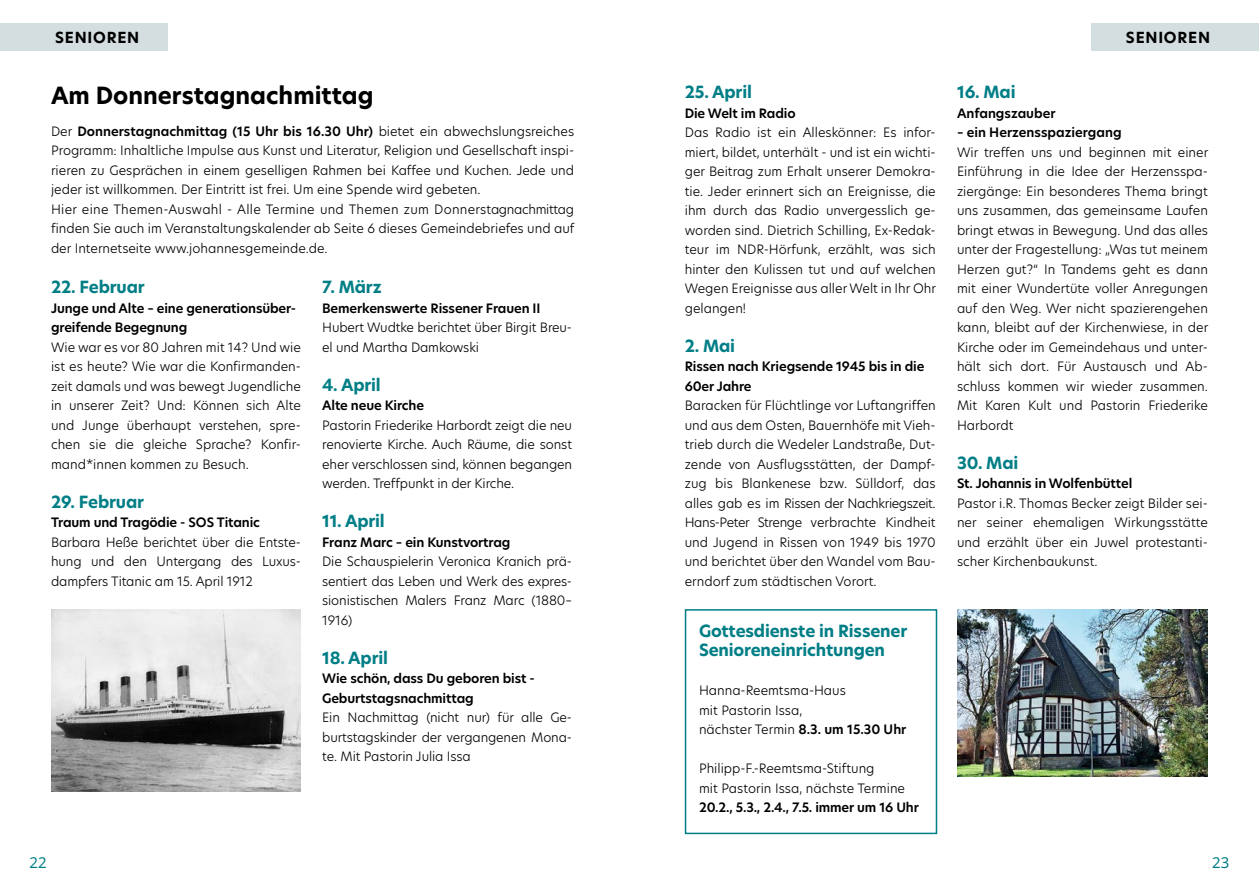
<style>
.page{position:relative;width:1259px;height:893px;background:#fff}
.page>*{position:absolute;margin:0;border:0;box-sizing:border-box;transform-origin:0 0}
.t1{font:700 23.25px "New Hero";color:#000}
.t2{font:700 16.5px/19.5px "New Hero";letter-spacing:-.01em;color:#007e86}
.t3{font:700 15px "New Hero";letter-spacing:.05em;color:#000}
.t4{font:15px "Noto Sans";color:#007e86}
.t5{font:300 12.75px/19.5px "New Hero";color:#000;text-align:justify}
.t6{font:600 12.75px/19.5px "New Hero";letter-spacing:-.01em;color:#000}
.s1{font-weight:600}
</style>
<div class="page">
<div style="left:1091px;top:24px;width:168px;height:27px;background:#d4dee1"></div>
<div style="left:0;top:24px;width:167px;height:27px;background:#d4dee1"></div>
<img style="left:957px;top:609px;width:251px;height:167px">
<img style="left:51px;top:609px;width:250px;height:183px">
<div style="left:685px;top:609px;width:252px;height:225px;border:2px solid #007e86"></div>
<p class="t3" style="left:55px;top:28px;width:86px">SENIOREN</p>
<p class="t3" style="left:1126px;top:28px;width:86px">SENIOREN</p>
<h1 class="t1" style="left:51px;top:79px;width:324px">Am Donnerstagnachmittag</h1>
<p class="t5" style="left:51px;top:121px;width:525px;text-align:left">Der <span class="s1">Donnerstagnachmittag (15 Uhr bis 16.30 Uhr)</span> bietet ein abwechslungsreiches Programm: Inhaltliche Impulse aus Kunst und Literatur, Religion und Gesellschaft inspi&shy;rieren zu Gesprächen in einem geselligen Rahmen bei Kaffee und Kuchen. Jede und jeder ist willkommen. Der Eintritt ist frei. Um eine Spende wird gebeten.<br>Hier eine Themen-Auswahl - Alle Termine und Themen zum Donnerstagnachmittag finden Sie auch im Veranstaltungskalender ab Seite 6 dieses Gemeindebriefes und auf der Internetseite www.johannesgemeinde.de.</p>
<p class="t2" style="left:51px;top:277px;width:95px">22. Februar</p>
<p class="t6" style="left:51px;top:298px;width:247px">Junge und Alte – eine generationsüber&shy;greifende Begegnung</p>
<p class="t5" style="left:51px;top:337px;width:251px">Wie war es vor 80 Jahren mit 14? Und wie ist es heute? Wie war die Konfirmanden&shy;zeit damals und was bewegt Jugendliche in unserer Zeit? Und: Können sich Alte und Junge überhaupt verstehen, spre&shy;chen sie die gleiche Sprache? Konfir&shy;mand*innen kommen zu Besuch.</p>
<p class="t2" style="left:51px;top:492px;width:95px">29. Februar</p>
<p class="t6" style="left:51px;top:513px;width:210px">Traum und Tragödie - SOS Titanic</p>
<p class="t5" style="left:51px;top:532px;width:251px">Barbara Heße berichtet über die Entste&shy;hung und den Untergang des Luxus&shy;dampfers Titanic am 15. April 1912</p>
<p class="t2" style="left:322px;top:277px;width:61px">7. März</p>
<p class="t6" style="left:322px;top:298px;width:220px">Bemerkenswerte Rissener Frauen II</p>
<p class="t5" style="left:322px;top:317px;width:251px">Hubert Wudtke berichtet über Birgit Breu&shy;el und Martha Damkowski</p>
<p class="t2" style="left:322px;top:375px;width:60px">4. April</p>
<p class="t6" style="left:322px;top:396px;width:103px">Alte neue Kirche</p>
<p class="t5" style="left:322px;top:415px;width:251px">Pastorin Friederike Harbordt zeigt die neu renovierte Kirche. Auch Räume, die sonst eher verschlossen sind, können begangen werden. Treffpunkt in der Kirche.</p>
<p class="t2" style="left:322px;top:511px;width:64px">11. April</p>
<p class="t6" style="left:322px;top:532px;width:190px">Franz Marc – ein Kunstvortrag</p>
<p class="t5" style="left:322px;top:551px;width:251px">Die Schauspielerin Veronica Kranich prä&shy;sentiert das Leben und Werk des expres&shy;sionistischen Malers Franz Marc (1880– 1916)</p>
<p class="t2" style="left:322px;top:648px;width:67px">18. April</p>
<p class="t6" style="left:322px;top:669px;width:214px">Wie schön, dass Du geboren bist -<br>Geburtstagsnachmittag</p>
<p class="t5" style="left:322px;top:707px;width:251px">Ein Nachmittag (nicht nur) für alle Ge&shy;burtstagskinder der vergangenen Mona&shy;te. Mit Pastorin Julia Issa</p>
<p class="t2" style="left:685px;top:82px;width:69px">25. April</p>
<p class="t6" style="left:685px;top:103px;width:112px">Die Welt im Radio</p>
<p class="t5" style="left:685px;top:122px;width:253px">Das Radio ist ein Alleskönner: Es infor&shy;miert, bildet, unterhält - und ist ein wichti&shy;ger Beitrag zum Erhalt unserer Demokra&shy;tie. Jeder erinnert sich an Ereignisse, die ihm durch das Radio unvergesslich ge&shy;worden sind. Dietrich Schilling, Ex-Redak&shy;teur im NDR-Hörfunk, erzählt, was sich hinter den Kulissen tut und auf welchen Wegen Ereignisse aus aller Welt in Ihr Ohr gelangen!</p>
<p class="t2" style="left:685px;top:336px;width:52px">2. Mai</p>
<p class="t6" style="left:685px;top:357px;width:241px">Rissen nach Kriegsende 1945 bis in die<br>60er Jahre</p>
<p class="t5" style="left:685px;top:395px;width:252px">Baracken für Flüchtlinge vor Luftangriffen und aus dem Osten, Bauernhöfe mit Vieh&shy;trieb durch die Wedeler Landstraße, Dut&shy;zende von Ausflugsstätten, der Dampf&shy;zug bis Blankenese bzw. Sülldorf, das alles gab es im Rissen der Nachkriegszeit.<br>Hans-Peter Strenge verbrachte Kindheit und Jugend in Rissen von 1949 bis 1970 und berichtet über den Wandel vom Bau&shy;erndorf zum städtischen Vorort.</p>
<p class="t2" style="left:699px;top:621px;width:210px">Gottesdienste in Rissener<br>Senioreneinrichtungen</p>
<p class="t5" style="left:699px;top:680px;width:209px;text-align:left">Hanna-Reemtsma-Haus<br>mit Pastorin Issa,<br>nächster Termin <span class="s1">8.3. um 15.30 Uhr</span></p>
<p class="t5" style="left:699px;top:758px;width:207px">Philipp-F.-Reemtsma-Stiftung<br>mit Pastorin Issa, nächste Termine</p>
<p class="t6" style="left:699px;top:798px;width:221px">20.2., 5.3., 2.4., 7.5. immer um 16 Uhr</p>
<p class="t2" style="left:957px;top:82px;width:60px">16. Mai</p>
<p class="t6" style="left:957px;top:103px;width:100px">Anfangszauber</p>
<p class="t6" style="left:957px;top:123px;width:166px">– ein Herzensspaziergang</p>
<p class="t5" style="left:957px;top:142px;width:253px">Wir treffen uns und beginnen mit einer Einführung in die Idee der Herzensspa&shy;ziergänge: Ein besonderes Thema bringt uns zusammen, das gemeinsame Laufen bringt etwas in Bewegung. Und das alles unter der Fragestellung: „Was tut meinem Herzen gut?“ In Tandems geht es dann mit einer Wundertüte voller Anregungen auf den Weg. Wer nicht spazierengehen kann, bleibt auf der Kirchenwiese, in der Kirche oder im Gemeindehaus und unter&shy;hält sich dort. Für Austausch und Ab&shy;schluss kommen wir wieder zusammen.<br>Mit Karen Kult und Pastorin Friederike Harbordt</p>
<p class="t2" style="left:957px;top:453px;width:63px">30. Mai</p>
<p class="t6" style="left:957px;top:474px;width:177px">St. Johannis in Wolfenbüttel</p>
<p class="t5" style="left:957px;top:493px;width:252px">Pastor i.R. Thomas Becker zeigt Bilder sei&shy;ner seiner ehemaligen Wirkungsstätte und erzählt über ein Juwel protestanti&shy;scher Kirchenbaukunst.</p>
<p class="t4" style="left:30px;top:852px;width:19px">22</p>
<p class="t4" style="left:1212px;top:852px;width:19px">23</p>
</div>
